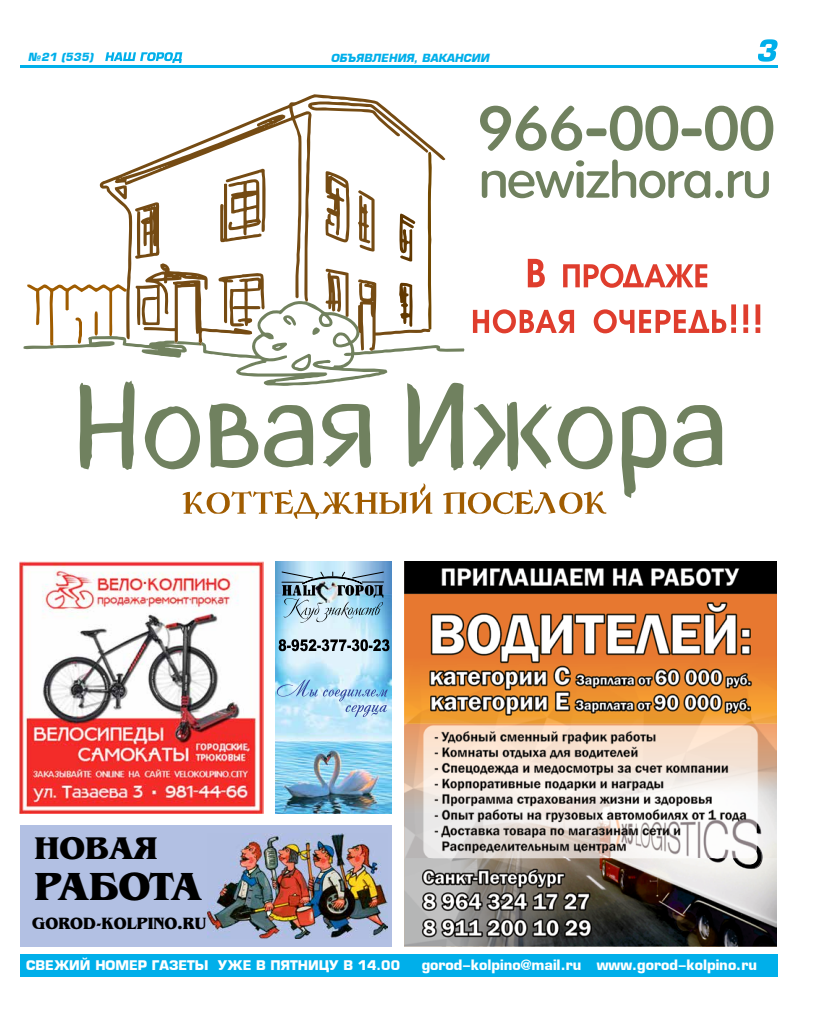
<style>
.page{position:relative;width:820px;height:1021px;background:#fff}
.page>*{position:absolute;margin:0;border:0;box-sizing:border-box;transform-origin:0 0}
.t1{font:700 41.1px "AG Bengaly C";letter-spacing:-.035em;color:#000}
.t2{font:700 32.9px "AG Bengaly C";color:#000}
.t3{font:700 17.1px "AG Bengaly C";color:#000;scale:.96 1}
.t4{font:700 14px "Europe";color:#fff}
.t5{font:700 13px "Europe";color:#fff}
.t6{font:italic 700 11px "Europe";color:#00afea}
</style>
<div class="page">
<svg style="left:105px;top:52px;width:77px;height:11px"></svg>
<svg style="left:758px;top:39px;width:19px;height:23px"></svg>
<div style="left:20px;top:954px;width:757px;height:22px;background:#00afea"></div>
<hr style="left:20px;top:65px;width:757px;height:3px;background:#00afea">
<img style="left:275px;top:562px;width:116px;height:251px">
<svg style="left:278px;top:639px;width:111px;height:12px"></svg>
<svg style="left:277px;top:679px;width:110px;height:38px;background:#a7d3ee"></svg>
<img style="left:281px;top:571px;width:103px;height:51px">
<svg style="left:621px;top:406px;width:46px;height:92px"></svg>
<svg style="left:673px;top:405px;width:48px;height:63px"></svg>
<svg style="left:23px;top:101px;width:441px;height:370px"></svg>
<svg style="left:557px;top:406px;width:55px;height:64px"></svg>
<svg style="left:472px;top:402px;width:79px;height:69px"></svg>
<svg style="left:182px;top:483px;width:251px;height:36px"></svg>
<svg style="left:443px;top:489px;width:163px;height:26px"></svg>
<svg style="left:481px;top:159px;width:287px;height:39px"></svg>
<svg style="left:480px;top:106px;width:293px;height:45px"></svg>
<svg style="left:527px;top:259px;width:17px;height:28px"></svg>
<svg style="left:563px;top:264px;width:144px;height:24px"></svg>
<svg style="left:472px;top:309px;width:102px;height:24px"></svg>
<svg style="left:593px;top:304px;width:142px;height:29px"></svg>
<svg style="left:743px;top:304px;width:4px;height:29px"></svg>
<svg style="left:755px;top:304px;width:5px;height:29px"></svg>
<img style="left:19px;top:561px;width:244px;height:252px">
<img style="left:404px;top:561px;width:372px;height:385px">
<img style="left:404px;top:724px;width:372px;height:133px">
<svg style="left:732px;top:845px;width:30px;height:25px"></svg>
<svg style="left:756px;top:823px;width:4px;height:10px"></svg>
<div style="left:20px;top:824px;width:371px;height:122px;background:#b2c0e3"></div>
<img style="left:207px;top:833px;width:180px;height:105px">
<p class="t6" style="left:28px;top:50px;width:67px">¹21 (535)</p>
<p class="t6" style="left:330px;top:51px;width:160px">ОБЪЯВЛЕНИЯ, ВАКАНСИИ</p>
<h2 class="t2" style="left:34px;top:829px;width:124px">НОВАЯ</h2>
<h1 class="t1" style="left:34px;top:862px;width:169px">РАБОТА</h1>
<p class="t3" style="left:32px;top:914px;width:182px">GOROD-KOLPINO.RU</p>
<p class="t5" style="left:26px;top:957px;width:375px">СВЕЖИЙ НОМЕР ГАЗЕТЫ УЖЕ В ПЯТНИЦУ В 14.00</p>
<p class="t4" style="left:421px;top:956px;width:336px">gorod-kolpino@mail.ru www.gorod-kolpino.ru</p>
</div>
